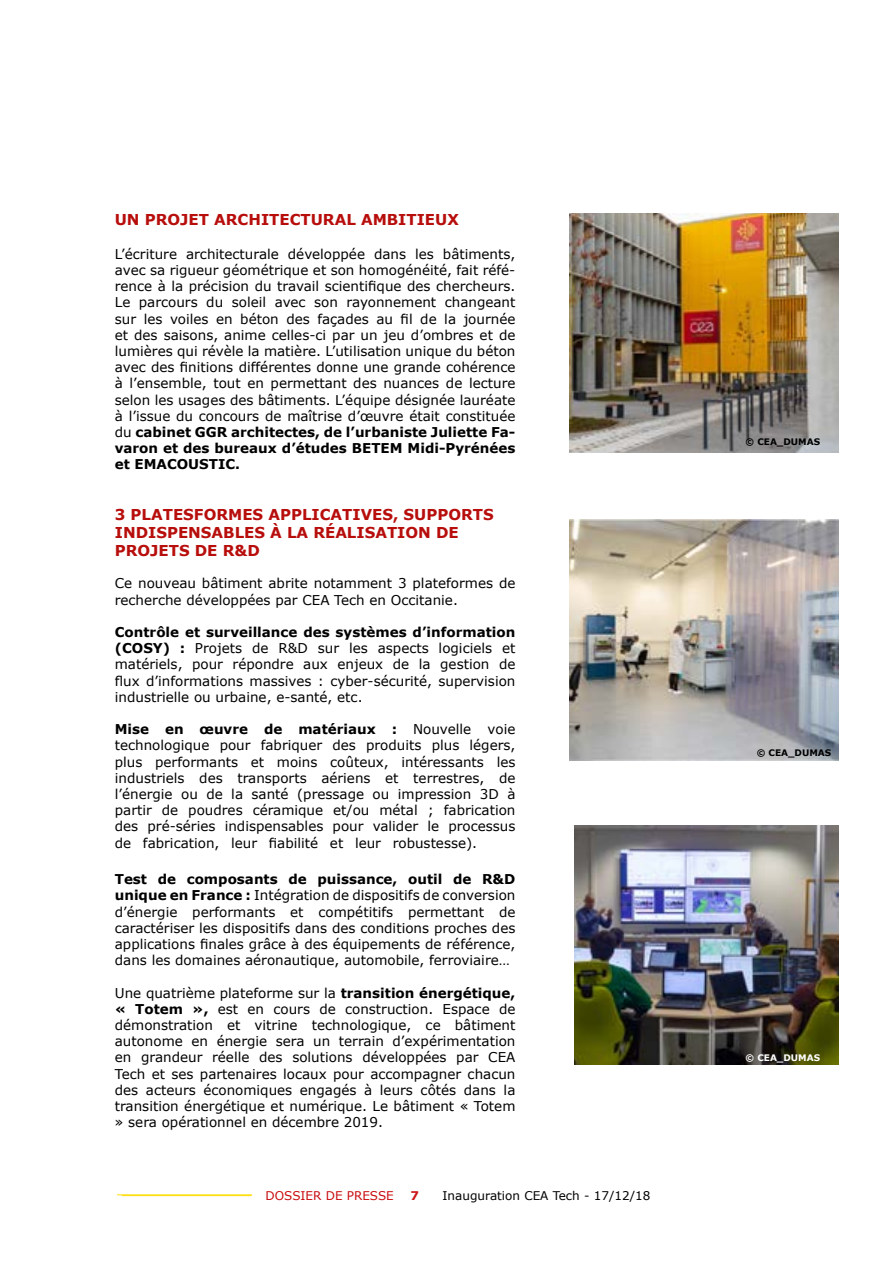
<style>
.page{position:relative;width:893px;height:1263px;background:#fff}
.page>*{position:absolute;margin:0;border:0;box-sizing:border-box;transform-origin:0 0}
.t1{font:700 15px/18px "Verdana";color:#b70e0c}
.t2{font:13.5px/16.2px "Verdana";color:#000;text-align:justify}
.t3{font:12px "Verdana";color:#000}
.t4{font:12px "Verdana";color:#c90c0f}
.t5{font:700 12px "Verdana";color:#cd171a}
.t6{font:700 9px "Verdana";color:#000}
.t7{font:700 9px "Verdana";color:#fff}
.s1{font-weight:700}
</style>
<div class="page">
<hr style="left:122px;top:1195px;width:129px;height:1px;background:#fd0">
<hr style="left:117px;top:1194px;width:135px;height:1px;background:#fd0">
<img style="left:570px;top:519px;width:269px;height:241px">
<img style="left:570px;top:213px;width:269px;height:239px">
<img style="left:575px;top:826px;width:264px;height:238px">
<p class="t1" style="left:115px;top:210px;width:345px">UN PROJET ARCHITECTURAL AMBITIEUX</p>
<p class="t2" style="left:115px;top:246px;width:402px">L’écriture architecturale développée dans les bâtiments, avec sa rigueur géométrique et son homogénéité, fait réfé&shy;rence à la précision du travail scientifique des chercheurs.<br>Le parcours du soleil avec son rayonnement changeant sur les voiles en béton des façades au fil de la journée et des saisons, anime celles-ci par un jeu d’ombres et de lumières qui révèle la matière. L’utilisation unique du béton avec des finitions différentes donne une grande cohérence à l’ensemble, tout en permettant des nuances de lecture selon les usages des bâtiments. L’équipe désignée lauréate à l’issue du concours de maîtrise d’œuvre était constituée du <span class="s1">cabinet GGR architectes, de l’urbaniste Juliette Fa&shy;varon et des bureaux d’études BETEM Midi-Pyrénées et EMACOUSTIC.</span></p>
<p class="t1" style="left:115px;top:505px;width:380px">3 PLATESFORMES APPLICATIVES, SUPPORTS<br>INDISPENSABLES À LA RÉALISATION DE<br>PROJETS DE R&amp;D</p>
<p class="t2" style="left:115px;top:575px;width:402px">Ce nouveau bâtiment abrite notamment 3 plateformes de recherche développées par CEA Tech en Occitanie.</p>
<p class="t2" style="left:115px;top:624px;width:402px"><span class="s1">Contrôle et surveillance des systèmes d’information (COSY) :</span> Projets de R&amp;D sur les aspects logiciels et matériels, pour répondre aux enjeux de la gestion de flux d’informations massives : cyber-sécurité, supervision industrielle ou urbaine, e-santé, etc.</p>
<p class="t2" style="left:115px;top:721px;width:402px"><span class="s1">Mise en œuvre de matériaux :</span> Nouvelle voie technologique pour fabriquer des produits plus légers, plus performants et moins coûteux, intéressants les industriels des transports aériens et terrestres, de l’énergie ou de la santé (pressage ou impression 3D à partir de poudres céramique et/ou métal ; fabrication des pré-séries indispensables pour valider le processus de fabrication, leur fiabilité et leur robustesse).</p>
<p class="t2" style="left:115px;top:871px;width:402px"><span class="s1">Test de composants de puissance, outil de R&amp;D unique en France :</span> Intégration de dispositifs de conversion d’énergie performants et compétitifs permettant de caractériser les dispositifs dans des conditions proches des applications finales grâce à des équipements de référence, dans les domaines aéronautique, automobile, ferroviaire…</p>
<p class="t2" style="left:115px;top:984px;width:402px">Une quatrième plateforme sur la <span class="s1">transition énergétique, « Totem »,</span> est en cours de construction. Espace de démonstration et vitrine technologique, ce bâtiment autonome en énergie sera un terrain d’expérimentation en grandeur réelle des solutions développées par CEA Tech et ses partenaires locaux pour accompagner chacun des acteurs économiques engagés à leurs côtés dans la transition énergétique et numérique. Le bâtiment « Totem » sera opérationnel en décembre 2019.</p>
<p class="t4" style="left:266px;top:1187px;width:130px">DOSSIER DE PRESSE</p>
<p class="t5" style="left:410px;top:1187px;width:10px">7</p>
<p class="t3" style="left:443px;top:1187px;width:209px">Inauguration CEA Tech - 17/12/18</p>
<p class="t6" style="left:746px;top:435px;width:76px">© CEA_DUMAS</p>
<p class="t6" style="left:757px;top:746px;width:76px">© CEA_DUMAS</p>
<p class="t7" style="left:746px;top:1052px;width:76px">© CEA_DUMAS</p>
</div>
